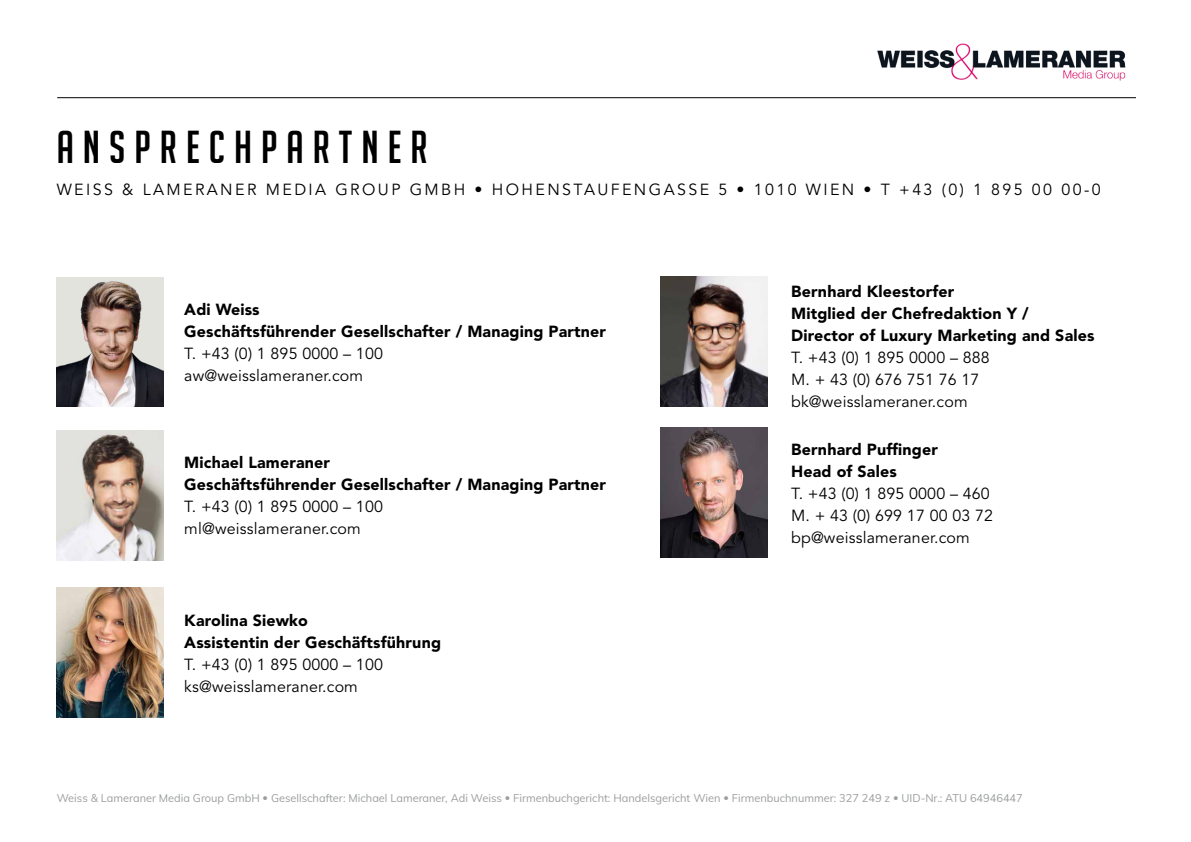
<style>
.page{position:relative;width:1191px;height:842px;background:#fff}
.page>*{position:absolute;margin:0;border:0;box-sizing:border-box;transform-origin:0 0}
.t1{font:45px "Big Noodle Titling";letter-spacing:.2em;color:#000}
.t2{font:900 16px/22px "Avenir LT Std";letter-spacing:.01em;color:#000}
.t3{font:16px/22px "Avenir LT Std";letter-spacing:.01em;color:#000}
.t4{font:16px "Avenir LT Std";letter-spacing:.15em;color:#000}
.t5{font:11px "Muli";color:#9c9e9f}
.s1{font-family:"Avenir LT Std";font-weight:800}
</style>
<div class="page">
<hr style="left:57px;top:97px;width:1079px;height:1px;background:#000">
<img style="left:877px;top:43px;width:249px;height:38px">
<div style="left:57px;top:277px;width:107px;height:130px;background:#e3e3dd"></div>
<img style="left:57px;top:281px;width:107px;height:126px">
<img style="left:57px;top:430px;width:107px;height:130px">
<img style="left:660px;top:428px;width:108px;height:130px">
<img style="left:660px;top:277px;width:108px;height:130px">
<img style="left:57px;top:588px;width:107px;height:130px">
<h1 class="t1" style="left:57px;top:123px;width:372px">ANSPRECHPARTNER</h1>
<p class="t4" style="left:57px;top:180px;width:1045px">WEISS &amp; LAMERANER MEDIA GROUP GMBH • HOHENSTAUFENGASSE 5 • 1010 WIEN • T +43 (0) 1 895 00 00-0</p>
<p class="t2" style="left:184px;top:298px;width:423px">Adi Weiss<br>Geschäftsführender Gesellschafter / Managing Partner</p>
<p class="t3" style="left:184px;top:343px;width:200px">T. +43 (0) 1 895 0000 – 100 aw@weisslameraner.com</p>
<p class="t2" style="left:184px;top:452px;width:423px">Michael Lameraner<br>Geschäftsführender Gesellschafter / Managing Partner</p>
<p class="t3" style="left:184px;top:496px;width:200px">T. +43 (0) 1 895 0000 – 100 ml@weisslameraner.com</p>
<p class="t2" style="left:184px;top:609px;width:258px">Karolina Siewko<br>Assistentin der Geschäftsführung</p>
<p class="t3" style="left:184px;top:654px;width:200px">T. +43 (0) 1 895 0000 – 100 ks@weisslameraner.com</p>
<p class="t2" style="left:791px;top:280px;width:305px">Bernhard Kleestorfer<br>Mitglied der Chefredaktion Y /<br>Director of Luxury Marketing and Sales</p>
<p class="t3" style="left:791px;top:347px;width:200px">T. +43 (0) 1 895 0000 – 888<br>M. + 43 (0) 676 751 76 17 bk@weisslameraner.com</p>
<p class="t2" style="left:791px;top:438px;width:148px">Bernhard Puffinger<br>Head of Sales</p>
<p class="t3" style="left:791px;top:483px;width:203px">T. +43 (0) 1 895 0000 – 460<br>M. + 43 (0) 699 17 00 03 72 bp@weisslameraner.com</p>
<p class="t5" style="left:57px;top:790px;width:967px">Weiss &amp; Lameraner Media Group GmbH <span class="s1">•</span> Gesellschafter: Michael Lameraner, Adi Weiss <span class="s1">•</span> Firmenbuchgericht: Handelsgericht Wien <span class="s1">•</span> Firmenbuchnummer: 327 249 z <span class="s1">•</span> UID-Nr.: ATU 64946447</p>
</div>
